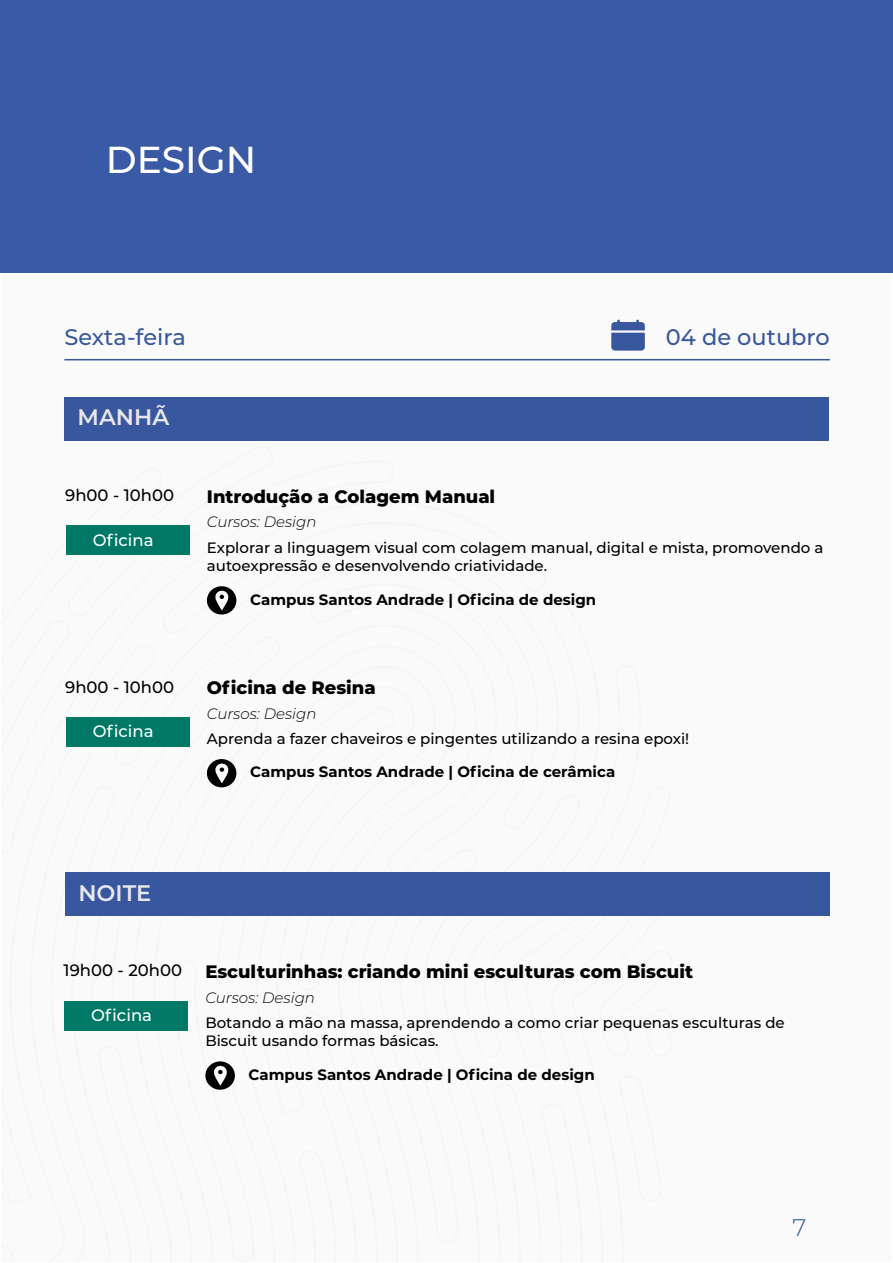
<style>
.page{position:relative;width:893px;height:1263px;background:#fff}
.page>*{position:absolute;margin:0;border:0;box-sizing:border-box;transform-origin:0 0}
.t1{font:500 37.5px "Montserrat";color:#fff}
.t2{font:300 24px "Montserrat";color:#345a92}
.t3{font:500 22.5px "Montserrat";color:#39579e}
.t4{font:600 22.5px "Montserrat";color:#e8e7eb}
.t5{font:800 18px "Montserrat";color:#000}
.t6{font:500 16.5px "Montserrat";color:#000}
.t7{font:500 16.5px "Montserrat";color:#fff}
.t8{font:500 15px/18px "Montserrat";color:#000}
.t9{font:700 15px "Montserrat";color:#000}
.t10{font:italic 300 15px "Montserrat";color:#000}
</style>
<div class="page">
<div style="left:1px;top:1px;width:891px;height:1261px;background:#f5f4f4"></div>
<div style="left:0;top:1px;width:893px;height:272px;background:#3b5aa5"></div>
<hr style="left:64px;top:359px;width:766px;height:1px;background:#39579e">
<svg style="left:611px;top:320px;width:34px;height:31px"></svg>
<div style="left:65px;top:872px;width:765px;height:44px;background:#39579e"></div>
<div style="left:64px;top:397px;width:765px;height:43px;background:#39579e"></div>
<svg style="left:66px;top:525px;width:171px;height:222px"></svg>
<div style="left:66px;top:717px;width:123px;height:29px;background:#007866"></div>
<svg style="left:64px;top:759px;width:173px;height:331px"></svg>
<h1 class="t1" style="left:106px;top:134px;width:152px">DESIGN</h1>
<h3 class="t3" style="left:64px;top:321px;width:123px">Sexta-feira</h3>
<h3 class="t3" style="left:666px;top:321px;width:165px">04 de outubro</h3>
<h3 class="t4" style="left:78px;top:401px;width:93px">MANHÃ</h3>
<p class="t6" style="left:65px;top:484px;width:110px">9h00 - 10h00</p>
<p class="t7" style="left:93px;top:528px;width:62px">Oficina</p>
<p class="t6" style="left:65px;top:675px;width:110px">9h00 - 10h00</p>
<p class="t7" style="left:93px;top:719px;width:62px">Oficina</p>
<p class="t5" style="left:207px;top:483px;width:290px">Introdução a Colagem Manual</p>
<p class="t10" style="left:207px;top:512px;width:111px">Cursos: Design</p>
<p class="t8" style="left:207px;top:538px;width:618px">Explorar a linguagem visual com colagem manual, digital e mista, promovendo a autoexpressão e desenvolvendo criatividade.</p>
<p class="t9" style="left:250px;top:588px;width:348px">Campus Santos Andrade | Oficina de design</p>
<p class="t5" style="left:207px;top:674px;width:170px">Oficina de Resina</p>
<p class="t10" style="left:207px;top:703px;width:111px">Cursos: Design</p>
<p class="t8" style="left:207px;top:729px;width:484px">Aprenda a fazer chaveiros e pingentes utilizando a resina epoxi!</p>
<p class="t9" style="left:250px;top:761px;width:367px">Campus Santos Andrade | Oficina de cerâmica</p>
<h3 class="t4" style="left:78px;top:877px;width:74px">NOITE</h3>
<p class="t6" style="left:64px;top:959px;width:120px">19h00 - 20h00</p>
<p class="t7" style="left:91px;top:1003px;width:62px">Oficina</p>
<p class="t5" style="left:205px;top:958px;width:489px">Esculturinhas: criando mini esculturas com Biscuit</p>
<p class="t10" style="left:205px;top:987px;width:111px">Cursos: Design</p>
<p class="t8" style="left:205px;top:1013px;width:581px">Botando a mão na massa, aprendendo a como criar pequenas esculturas de<br>Biscuit usando formas básicas.</p>
<p class="t9" style="left:249px;top:1064px;width:348px">Campus Santos Andrade | Oficina de design</p>
<h2 class="t2" style="left:792px;top:1211px;width:15px">7</h2>
</div>
